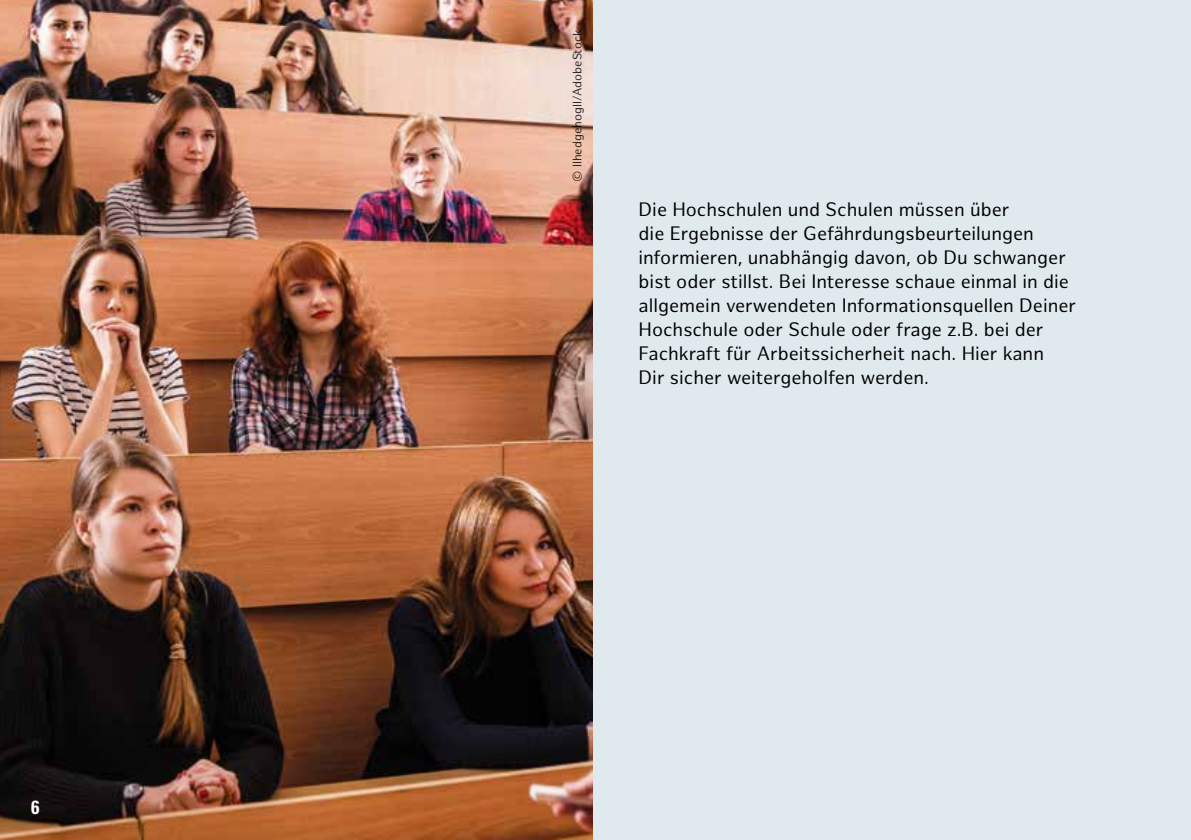
<style>
.page{position:relative;width:1191px;height:840px;background:#fff}
.page>*{position:absolute;margin:0;border:0;box-sizing:border-box;transform-origin:0 0}
.t1{font:19px/24px "Hamburg Sans";color:#000}
.t2{font:700 condensed 19px "Univers LT Std";color:#fff}
.t3{font:12px "Hamburg Sans";color:#000}
</style>
<div class="page">
<div style="left:0;top:0;width:1191px;height:839px;background:#e0e9ed"></div>
<img style="left:0;top:0;width:592px;height:839px">
<p class="t2" style="left:31px;top:795px;width:10px">6</p>
<p class="t3" style="left:570px;top:182px;width:154px;rotate:-90deg">© llhedgehogll/AdobeStock</p>
<p class="t1" style="left:638px;top:198px;width:439px">Die Hochschulen und Schulen müssen über<br>die Ergebnisse der Gefährdungsbeurteilungen informieren, unabhängig davon, ob Du schwanger bist oder stillst. Bei Interesse schaue einmal in die allgemein verwendeten Informationsquellen Deiner Hochschule oder Schule oder frage z.B. bei der Fachkraft für Arbeitssicherheit nach. Hier kann<br>Dir sicher weitergeholfen werden.</p>
</div>
